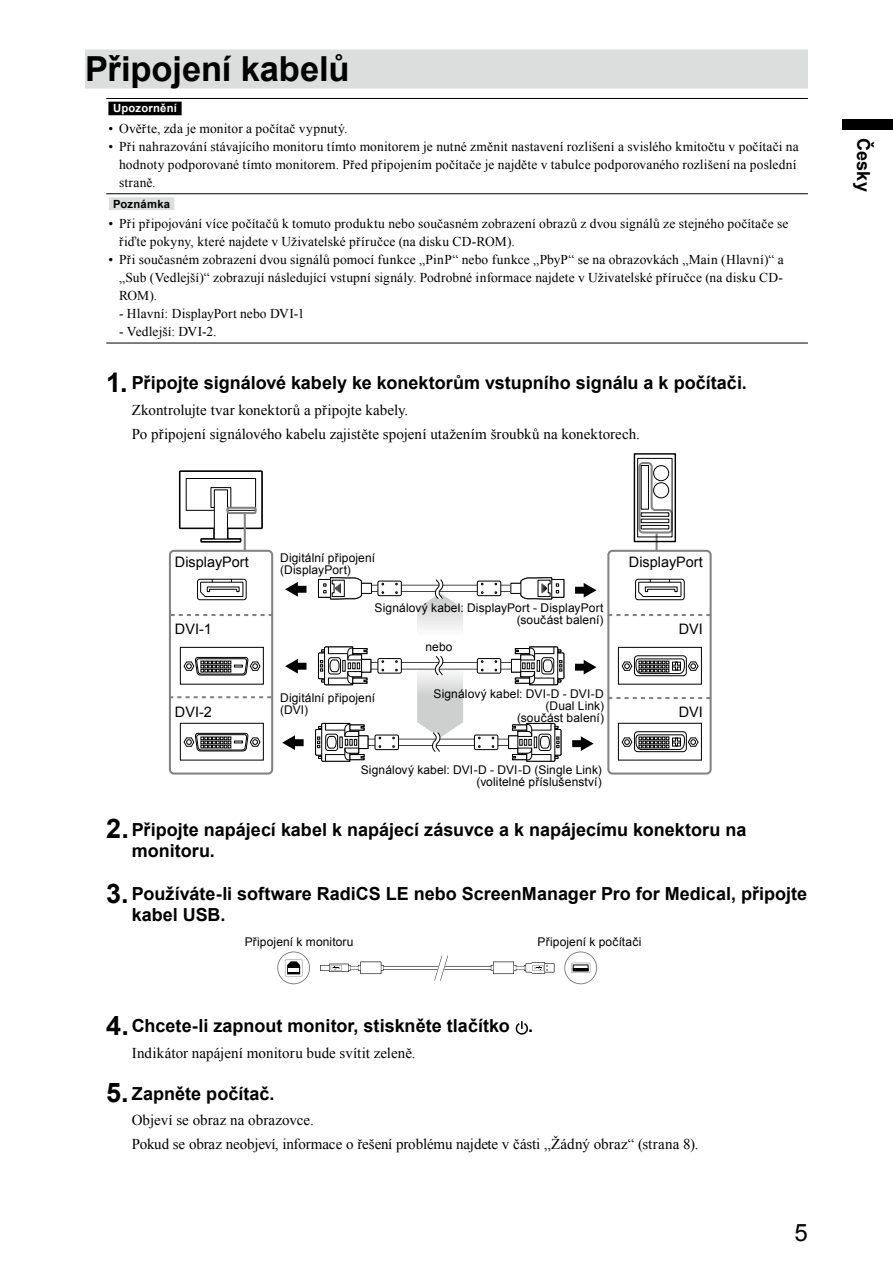
<style>
.page{position:relative;width:893px;height:1263px;background:#fff}
.page>*{position:absolute;margin:0;border:0;box-sizing:border-box;transform-origin:0 0}
.t1{font:700 34.5px "Arial";letter-spacing:-.005em;color:#000}
.t2{font:24px "Arial";color:#000}
.t3{font:700 18px/21px "Arial";color:#000}
.t4{font:15px/24px "Times New Roman";color:#000}
.t5{font:14.4px "Arial";color:#000}
.t6{font:13.5px/18px "Times New Roman";letter-spacing:.01em;color:#000}
.t7{font:12px/12px "Arial";letter-spacing:.01em;color:#000;text-align:right}
.t8{font:700 11.25px "Arial";letter-spacing:.02em;color:#fff}
.t9{font:700 11.25px "Arial";letter-spacing:.02em;color:#000}
.s1{font-size:27px}
</style>
<div class="page">
<div style="left:842px;top:119px;width:51px;height:11px;background:#000"></div>
<div style="left:85px;top:50px;width:723px;height:39px;background:#dcdddd"></div>
<hr style="left:106px;top:98px;width:702px;height:1px;background:#000">
<hr style="left:106px;top:193px;width:702px;height:1px;background:#000">
<hr style="left:106px;top:343px;width:702px;height:1px;background:#000">
<div style="left:108px;top:102px;width:74px;height:13px;background:#000"></div>
<div style="left:109px;top:197px;width:65px;height:13px;background:#dcdddd"></div>
<div style="left:607px;top:550px;width:105px;height:224px;border:2px solid #828282;border-radius:4px"></div>
<hr style="left:655px;top:533px;width:3px;height:18px;background:#828282">
<svg style="left:639px;top:461px;width:34px;height:74px"></svg>
<div style="left:179px;top:470px;width:84px;height:59px;border:2px solid #000"></div>
<div style="left:213px;top:492px;width:16px;height:48px;border:2px solid #000"></div>
<div style="left:200px;top:538px;width:41px;height:5px;border:2px solid #000"></div>
<div style="left:180px;top:471px;width:82px;height:57px;background:#fff"></div>
<div style="left:180px;top:471px;width:82px;height:57px;border:1px solid #000"></div>
<div style="left:186px;top:478px;width:70px;height:33px;border:1px solid #000"></div>
<svg style="left:213px;top:490px;width:1px;height:16px"></svg>
<div style="left:211px;top:487px;width:20px;height:21px;border:1px solid #000"></div>
<div style="left:214px;top:490px;width:13px;height:49px;background:#fff"></div>
<div style="left:214px;top:489px;width:14px;height:50px;border:1px solid #000"></div>
<div style="left:201px;top:539px;width:40px;height:3px;border:1px solid #000"></div>
<div style="left:634px;top:453px;width:42px;height:89px;border:1px solid #000"></div>
<div style="left:653px;top:465px;width:16px;height:16px;border:1px solid #000;border-radius:50%"></div>
<div style="left:653px;top:482px;width:16px;height:16px;border:1px solid #000;border-radius:50%"></div>
<div style="left:637px;top:458px;width:35px;height:79px;border:1px solid #000"></div>
<div style="left:641px;top:465px;width:8px;height:44px;border:1px solid #000"></div>
<div style="left:641px;top:512px;width:28px;height:5px;border:1px solid #000"></div>
<div style="left:641px;top:519px;width:28px;height:4px;border:1px solid #000"></div>
<div style="left:641px;top:525px;width:28px;height:4px;border:1px solid #000"></div>
<hr style="left:244px;top:513px;width:2px;height:37px;background:#828282">
<svg style="left:226px;top:506px;width:31px;height:9px"></svg>
<div style="left:634px;top:655px;width:53px;height:21px;border:1px solid #000;border-radius:3px"></div>
<div style="left:618px;top:647px;width:84px;height:37px;border:1px solid #000"></div>
<svg style="left:621px;top:658px;width:78px;height:16px"></svg>
<div style="left:635px;top:579px;width:50px;height:21px;border:1px solid #000;border-radius:3px"></div>
<svg style="left:638px;top:579px;width:44px;height:18px"></svg>
<div style="left:197px;top:579px;width:50px;height:21px;border:1px solid #000;border-radius:3px"></div>
<svg style="left:200px;top:579px;width:44px;height:18px"></svg>
<svg style="left:608px;top:614px;width:102px;height:2px"></svg>
<svg style="left:172px;top:614px;width:98px;height:2px"></svg>
<div style="left:169px;top:550px;width:104px;height:224px;border:2px solid #828282;border-radius:4px"></div>
<div style="left:180px;top:647px;width:84px;height:37px;border:1px solid #000"></div>
<svg style="left:183px;top:657px;width:78px;height:19px"></svg>
<svg style="left:372px;top:591px;width:138px;height:1px"></svg>
<svg style="left:378px;top:581px;width:23px;height:15px"></svg>
<div style="left:378px;top:581px;width:24px;height:15px;border:1px solid #000;border-radius:2px"></div>
<svg style="left:477px;top:581px;width:24px;height:15px"></svg>
<div style="left:477px;top:581px;width:24px;height:15px;border:1px solid #000;border-radius:2px"></div>
<svg style="left:318px;top:577px;width:54px;height:23px"></svg>
<svg style="left:510px;top:577px;width:55px;height:23px"></svg>
<svg style="left:285px;top:582px;width:22px;height:15px"></svg>
<svg style="left:575px;top:583px;width:22px;height:15px"></svg>
<svg style="left:372px;top:662px;width:139px;height:1px"></svg>
<svg style="left:378px;top:658px;width:23px;height:15px"></svg>
<div style="left:378px;top:658px;width:24px;height:15px;border:1px solid #000;border-radius:2px"></div>
<svg style="left:477px;top:658px;width:24px;height:15px"></svg>
<div style="left:477px;top:658px;width:24px;height:15px;border:1px solid #000;border-radius:2px"></div>
<svg style="left:318px;top:646px;width:54px;height:39px"></svg>
<svg style="left:511px;top:646px;width:54px;height:39px"></svg>
<svg style="left:285px;top:659px;width:22px;height:15px"></svg>
<svg style="left:575px;top:660px;width:22px;height:15px"></svg>
<svg style="left:608px;top:697px;width:102px;height:2px"></svg>
<div style="left:180px;top:723px;width:84px;height:37px;border:1px solid #000"></div>
<svg style="left:183px;top:733px;width:78px;height:19px"></svg>
<div style="left:634px;top:731px;width:53px;height:21px;border:1px solid #000;border-radius:3px"></div>
<div style="left:618px;top:723px;width:84px;height:37px;border:1px solid #000"></div>
<svg style="left:621px;top:734px;width:78px;height:16px"></svg>
<div style="left:362px;top:739px;width:154px;height:7px;background:#424242"></div>
<div style="left:362px;top:739px;width:154px;height:6px;background:#fff"></div>
<svg style="left:375px;top:735px;width:23px;height:15px"></svg>
<div style="left:375px;top:735px;width:24px;height:15px;border:1px solid #000;border-radius:2px"></div>
<svg style="left:474px;top:735px;width:24px;height:15px"></svg>
<div style="left:474px;top:735px;width:24px;height:15px;border:1px solid #000;border-radius:2px"></div>
<svg style="left:315px;top:723px;width:54px;height:39px"></svg>
<svg style="left:508px;top:723px;width:54px;height:39px"></svg>
<svg style="left:417px;top:579px;width:46px;height:173px"></svg>
<svg style="left:282px;top:735px;width:22px;height:15px"></svg>
<svg style="left:572px;top:736px;width:22px;height:15px"></svg>
<svg style="left:169px;top:696px;width:102px;height:2px"></svg>
<svg style="left:564px;top:951px;width:33px;height:33px"></svg>
<svg style="left:277px;top:951px;width:33px;height:33px"></svg>
<svg style="left:320px;top:955px;width:234px;height:26px"></svg>
<svg style="left:515px;top:1021px;width:13px;height:14px"></svg>
<h1 class="t1" style="left:85px;top:46px;width:266px">Připojení kabelů</h1>
<p class="t8" style="left:113px;top:101px;width:65px">Upozornění</p>
<p class="t6" style="left:108px;top:119px;width:240px">• Ověřte, zda je monitor a počítač vypnutý.</p>
<p class="t6" style="left:119px;top:137px;width:681px;text-indent:-11px">• Při nahrazování stávajícího monitoru tímto monitorem je nutné změnit nastavení rozlišení a svislého kmitočtu v počítači na hodnoty podporované tímto monitorem. Před připojením počítače je najděte v tabulce podporovaného rozlišení na poslední straně.</p>
<p class="t9" style="left:113px;top:196px;width:58px">Poznámka</p>
<p class="t6" style="left:119px;top:215px;width:671px;text-indent:-11px">• Při připojování více počítačů k tomuto produktu nebo současném zobrazení obrazů z dvou signálů ze stejného počítače se řiďte pokyny, které najdete v Uživatelské příručce (na disku CD-ROM).</p>
<p class="t6" style="left:119px;top:251px;width:666px;text-align:justify;text-indent:-11px">• Při současném zobrazení dvou signálů pomocí funkce „PinP“ nebo funkce „PbyP“ se na obrazovkách „Main (Hlavní)“ a „Sub (Vedlejší)“ zobrazují následující vstupní signály. Podrobné informace najdete v Uživatelské příručce (na disku CD-ROM).</p>
<p class="t6" style="left:119px;top:305px;width:187px">- Hlavní: DisplayPort nebo DVI-1</p>
<p class="t6" style="left:119px;top:323px;width:99px">- Vedlejší: DVI-2.</p>
<h3 class="t3" style="left:106px;top:373px;width:642px"><span class="s1">1.</span> Připojte signálové kabely ke konektorům vstupního signálu a k počítači.</h3>
<p class="t4" style="left:132px;top:398px;width:510px">Zkontrolujte tvar konektorů a připojte kabely.<br>Po připojení signálového kabelu zajistěte spojení utažením šroubků na konektorech.</p>
<p class="t5" style="left:175px;top:553px;width:75px">DisplayPort</p>
<p class="t7" style="left:280px;top:552px;width:96px;text-align:left">Digitální připojení (DisplayPort)</p>
<p class="t5" style="left:629px;top:553px;width:75px">DisplayPort</p>
<p class="t5" style="left:175px;top:620px;width:38px">DVI-1</p>
<p class="t7" style="left:375px;top:602px;width:230px">Signálový kabel: DisplayPort - DisplayPort (součást balení)</p>
<p class="t5" style="left:679px;top:620px;width:26px">DVI</p>
<p class="t7" style="left:425px;top:640px;width:29px">nebo</p>
<p class="t5" style="left:175px;top:703px;width:38px">DVI-2</p>
<p class="t7" style="left:280px;top:691px;width:96px;text-align:left">Digitální připojení (DVI)</p>
<p class="t7" style="left:433px;top:687px;width:172px">Signálový kabel: DVI-D - DVI-D (Dual Link)<br>(součást balení)</p>
<p class="t5" style="left:679px;top:703px;width:26px">DVI</p>
<p class="t7" style="left:361px;top:764px;width:243px">Signálový kabel: DVI-D - DVI-D (Single Link) (volitelné příslušenství)</p>
<h3 class="t3" style="left:132px;top:819px;width:616px;text-indent:-26px"><span class="s1">2.</span>Připojte napájecí kabel k napájecí zásuvce a k napájecímu konektoru na monitoru.</h3>
<h3 class="t3" style="left:132px;top:884px;width:677px;text-indent:-26px"><span class="s1">3.</span> Používáte-li software RadiCS LE nebo ScreenManager Pro for Medical, připojte kabel USB.</h3>
<p class="t7" style="left:245px;top:936px;width:110px">Připojení k monitoru</p>
<p class="t7" style="left:538px;top:936px;width:105px">Připojení k počítači</p>
<h3 class="t3" style="left:106px;top:1016px;width:428px"><span class="s1">4.</span> Chcete-li zapnout monitor, stiskněte tlačítko .</h3>
<p class="t4" style="left:132px;top:1040px;width:285px">Indikátor napájení monitoru bude svítit zeleně.</p>
<h3 class="t3" style="left:106px;top:1083px;width:170px"><span class="s1">5.</span> Zapněte počítač.</h3>
<p class="t4" style="left:132px;top:1108px;width:568px">Objeví se obraz na obrazovce.<br>Pokud se obraz neobjeví, informace o řešení problému najdete v části „Žádný obraz“ (strana 8).</p>
<h2 class="t2" style="left:795px;top:1217px;width:15px">5</h2>
<h3 class="t3" style="left:873px;top:138px;width:55px;rotate:90deg">Česky</h3>
</div>
